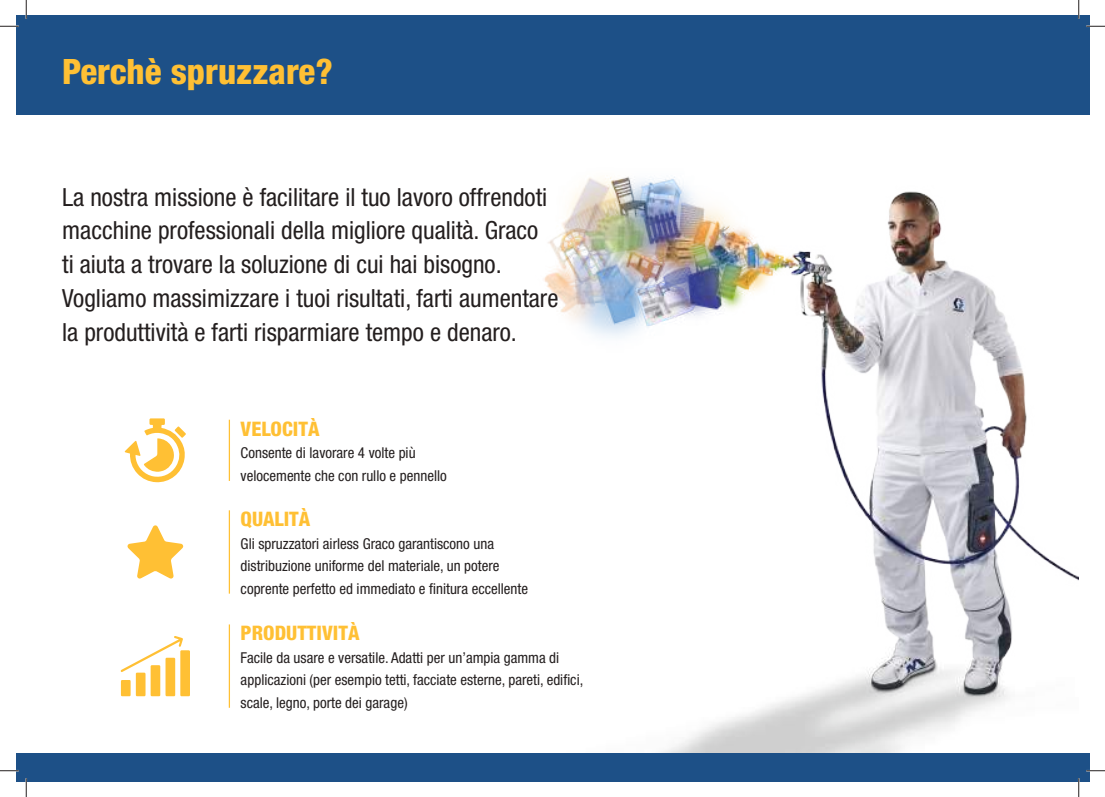
<style>
.page{position:relative;width:1105px;height:797px;background:#fff}
.page>*{position:absolute;margin:0;border:0;box-sizing:border-box;transform-origin:0 0}
.t1{font:800 condensed 35px "Helvetica Neue";color:#ffc034}
.t2{font:condensed 25px/33.8px "Helvetica Neue";color:#241f1f}
.t3{font:800 condensed 20px "Helvetica Neue";color:#ffc034}
.t4{font:condensed 15px/22.5px "Helvetica Neue";color:#241f1f}
</style>
<div class="page">
<img style="left:543px;top:176px;width:536px;height:577px">
<div style="left:16px;top:16px;width:1073px;height:99px;background:#1d5087"></div>
<div style="left:16px;top:753px;width:1073px;height:28px;background:#1d5087"></div>
<hr style="left:229px;top:510px;width:1px;height:83px;background:#ffc034">
<hr style="left:229px;top:419px;width:1px;height:62px;background:#ffc034">
<hr style="left:229px;top:624px;width:1px;height:83px;background:#ffc034">
<svg style="left:121px;top:636px;width:69px;height:60px"></svg>
<svg style="left:125px;top:418px;width:61px;height:65px"></svg>
<svg style="left:127px;top:525px;width:56px;height:54px"></svg>
<svg style="left:0;top:25px;width:19px;height:2px"></svg>
<svg style="left:1086px;top:25px;width:19px;height:2px"></svg>
<svg style="left:0;top:770px;width:19px;height:1px"></svg>
<svg style="left:1086px;top:770px;width:19px;height:1px"></svg>
<svg style="left:25px;top:0;width:2px;height:19px"></svg>
<svg style="left:25px;top:778px;width:2px;height:19px"></svg>
<svg style="left:1078px;top:0;width:1px;height:19px"></svg>
<svg style="left:1078px;top:778px;width:1px;height:19px"></svg>
<h1 class="t1" style="left:62px;top:50px;width:272px">Perchè spruzzare?</h1>
<p class="t2" style="left:62px;top:180px;width:498px">La nostra missione è facilitare il tuo lavoro offrendoti macchine professionali della migliore qualità. Graco<br>ti aiuta a trovare la soluzione di cui hai bisogno.<br>Vogliamo massimizzare i tuoi risultati, farti aumentare la produttività e farti risparmiare tempo e denaro.</p>
<h3 class="t3" style="left:241px;top:416px;width:80px">VELOCITÀ</h3>
<p class="t4" style="left:241px;top:442px;width:208px">Consente di lavorare 4 volte più velocemente che con rullo e pennello</p>
<h3 class="t3" style="left:241px;top:507px;width:71px">QUALITÀ</h3>
<p class="t4" style="left:241px;top:532px;width:289px">Gli spruzzatori airless Graco garantiscono una distribuzione uniforme del materiale, un potere coprente perfetto ed immediato e finitura eccellente</p>
<h3 class="t3" style="left:241px;top:621px;width:120px">PRODUTTIVITÀ</h3>
<p class="t4" style="left:241px;top:646px;width:344px">Facile da usare e versatile. Adatti per un’ampia gamma di applicazioni (per esempio tetti, facciate esterne, pareti, edifici, scale, legno, porte dei garage)</p>
</div>
